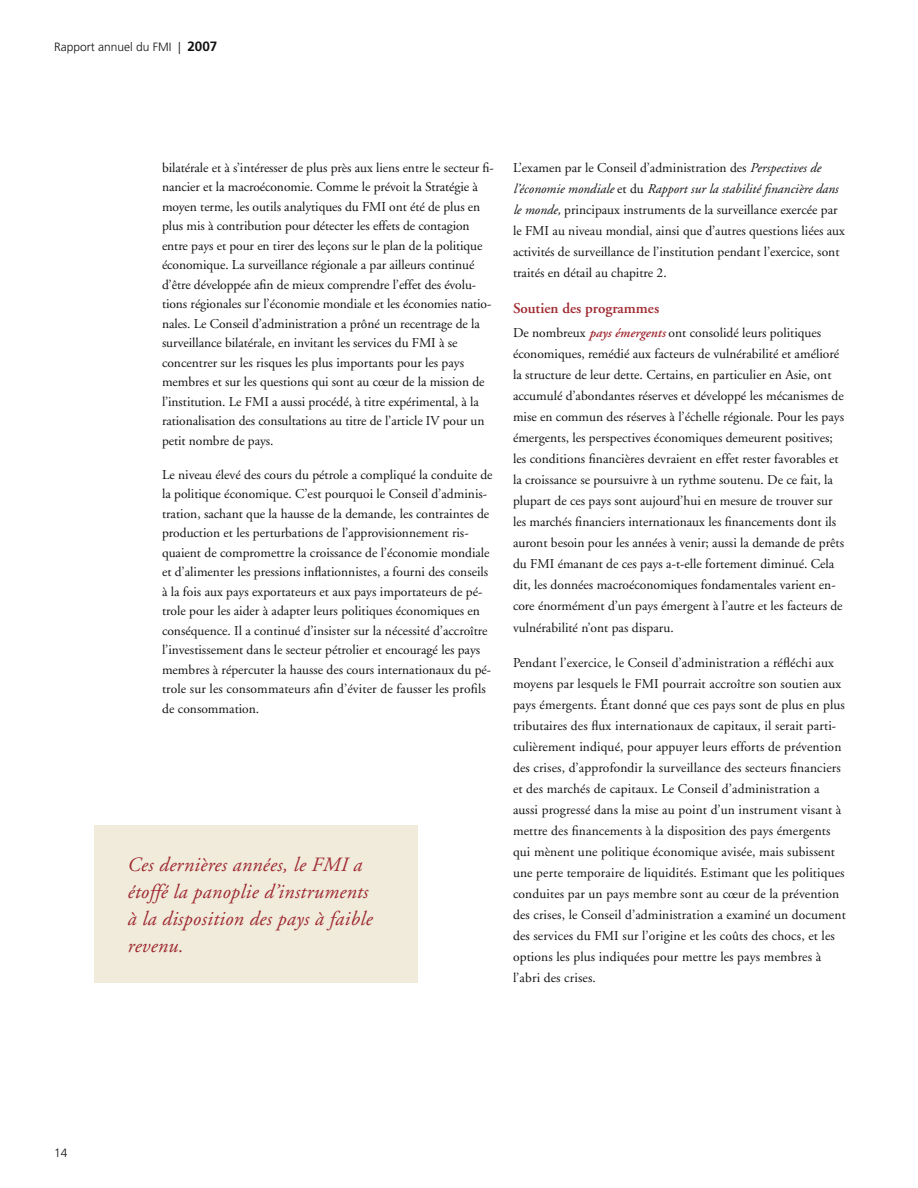
<style>
.page{position:relative;width:918px;height:1188px;background:#fff}
.page>*{position:absolute;margin:0;border:0;box-sizing:border-box;transform-origin:0 0}
.t1{font:italic 20.25px/27px "Adobe Garamond";letter-spacing:.015em;color:#9f2a31}
.t2{font:600 15px "Adobe Garamond";color:#9f2a31}
.t3{font:13.5px/21px "Adobe Garamond";color:#121212}
.t4{font:300 12px "Frutiger";color:#121212}
.s1{font-weight:700;font-size:13.5px}
.s2{font-style:italic}
.s3{font-weight:600;font-style:italic;color:#9f2a31}
</style>
<div class="page">
<div style="left:94px;top:825px;width:324px;height:158px;background:#f0ebdb"></div>
<p class="t4" style="left:54px;top:40px;width:165px">Rapport annuel du FMI | <span class="s1">2007</span></p>
<p class="t3" style="left:162px;top:158px;width:333px;line-height:19.5px">bilatérale et à s’intéresser de plus près aux liens entre le secteur fi&shy;nancier et la macroéconomie. Comme le prévoit la Stratégie à moyen terme, les outils analytiques du FMI ont été de plus en plus mis à contribution pour détecter les effets de contagion entre pays et pour en tirer des leçons sur le plan de la politique économique. La surveillance régionale a par ailleurs continué d’être développée afin de mieux comprendre l’effet des évolu&shy;tions régionales sur l’économie mondiale et les économies natio&shy;nales. Le Conseil d’administration a prôné un recentrage de la surveillance bilatérale, en invitant les services du FMI à se concentrer sur les risques les plus importants pour les pays membres et sur les questions qui sont au cœur de la mission de l’institution. Le FMI a aussi procédé, à titre expérimental, à la rationalisation des consultations au titre de l’article IV pour un petit nombre de pays.</p>
<p class="t3" style="left:162px;top:465px;width:332px;line-height:19.5px">Le niveau élevé des cours du pétrole a compliqué la conduite de la politique économique. C’est pourquoi le Conseil d’adminis&shy;tration, sachant que la hausse de la demande, les contraintes de production et les perturbations de l’approvisionnement ris&shy;quaient de compromettre la croissance de l’économie mondiale et d’alimenter les pressions inflationnistes, a fourni des conseils à la fois aux pays exportateurs et aux pays importateurs de pé&shy;trole pour les aider à adapter leurs politiques économiques en conséquence. Il a continué d’insister sur la nécessité d’accroître l’investissement dans le secteur pétrolier et encouragé les pays membres à répercuter la hausse des cours internationaux du pé&shy;trole sur les consommateurs afin d’éviter de fausser les profils de consommation.</p>
<h1 class="t1" style="left:127px;top:852px;width:246px">Ces dernières années, le FMI a étoffé la panoplie d’instruments à la disposition des pays à faible revenu.</h1>
<p class="t3" style="left:513px;top:157px;width:333px">L’examen par le Conseil d’administration des <span class="s2">Perspectives de l’économie mondiale</span> et du <span class="s2">Rapport sur la stabilité financière dans le monde,</span> principaux instruments de la surveillance exercée par le FMI au niveau mondial, ainsi que d’autres questions liées aux activités de surveillance de l’institution pendant l’exercice, sont traités en détail au chapitre 2.</p>
<p class="t2" style="left:513px;top:300px;width:148px">Soutien des programmes</p>
<p class="t3" style="left:513px;top:323px;width:333px">De nombreux <span class="s3">pays émergents</span> ont consolidé leurs politiques économiques, remédié aux facteurs de vulnérabilité et amélioré la structure de leur dette. Certains, en particulier en Asie, ont accumulé d’abondantes réserves et développé les mécanismes de mise en commun des réserves à l’échelle régionale. Pour les pays émergents, les perspectives économiques demeurent positives; les conditions financières devraient en effet rester favorables et la croissance se poursuivre à un rythme soutenu. De ce fait, la plupart de ces pays sont aujourd’hui en mesure de trouver sur les marchés financiers internationaux les financements dont ils auront besoin pour les années à venir; aussi la demande de prêts du FMI émanant de ces pays a-t-elle fortement diminué. Cela dit, les données macroéconomiques fondamentales varient en&shy;core énormément d’un pays émergent à l’autre et les facteurs de vulnérabilité n’ont pas disparu.</p>
<p class="t3" style="left:513px;top:653px;width:334px">Pendant l’exercice, le Conseil d’administration a réfléchi aux moyens par lesquels le FMI pourrait accroître son soutien aux pays émergents. Étant donné que ces pays sont de plus en plus tributaires des flux internationaux de capitaux, il serait parti&shy;culièrement indiqué, pour appuyer leurs efforts de prévention des crises, d’approfondir la surveillance des secteurs financiers et des marchés de capitaux. Le Conseil d’administration a aussi progressé dans la mise au point d’un instrument visant à mettre des financements à la disposition des pays émergents qui mènent une politique économique avisée, mais subissent une perte temporaire de liquidités. Estimant que les politiques conduites par un pays membre sont au cœur de la prévention des crises, le Conseil d’administration a examiné un document des services du FMI sur l’origine et les coûts des chocs, et les options les plus indiquées pour mettre les pays membres à l’abri des crises.</p>
<p class="t4" style="left:54px;top:1146px;width:15px">1 4</p>
</div>
